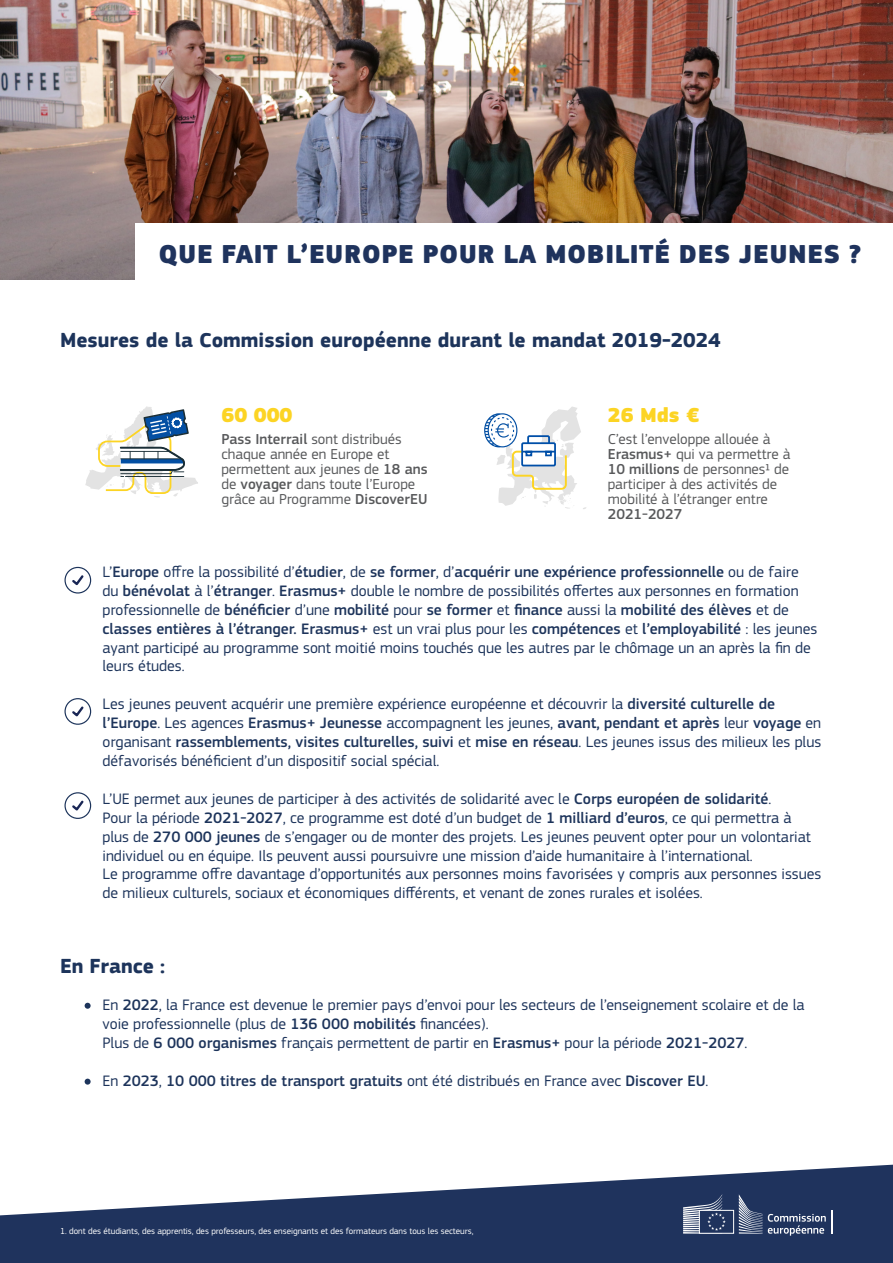
<style>
.page{position:relative;width:893px;height:1263px;background:#fff}
.page>*{position:absolute;margin:0;border:0;box-sizing:border-box;transform-origin:0 0}
.t1{font:900 27px "EC Square Sans Pro Extra";letter-spacing:.02em;color:#1f335d}
.t2{font:700 21px "EC Square Sans Pro";color:#1d345b}
.t3{font:900 21px "EC Square Sans Pro Extra";color:#fcd424}
.t4{font:15.75px/18.9px "EC Square Sans Pro";color:#1d345b}
.t5{font:500 15.75px "EC Square Sans Pro";color:#1d345b}
.t6{font:15px/15px "EC Square Sans Pro";color:#58595b}
.t7{font:500 15px "EC Square Sans Pro";color:#58595b}
.t8{font:9px "EC Square Sans Pro";color:#fff}
.s1{font-weight:500}
.s2{font-weight:400}
</style>
<div class="page">
<svg style="left:0;top:1165px;width:893px;height:98px;fill:#1f335d"></svg>
<hr style="left:831px;top:1210px;width:2px;height:23px;background:#fff">
<svg style="left:683px;top:1194px;width:143px;height:42px;background:#465779"></svg>
<img style="left:0;top:0;width:893px;height:279px">
<div style="left:136px;top:223px;width:757px;height:91px;background:#fff"></div>
<div style="left:64px;top:567px;width:27px;height:26px;border:1px solid #1d345b;border-radius:50%"></div>
<svg style="left:72px;top:575px;width:12px;height:11px"></svg>
<div style="left:64px;top:698px;width:27px;height:27px;border:1px solid #1d345b;border-radius:50%"></div>
<svg style="left:72px;top:706px;width:12px;height:11px"></svg>
<div style="left:64px;top:792px;width:27px;height:27px;border:1px solid #1d345b;border-radius:50%"></div>
<svg style="left:72px;top:800px;width:12px;height:11px"></svg>
<svg style="left:85px;top:406px;width:113px;height:92px"></svg>
<svg style="left:484px;top:406px;width:102px;height:103px"></svg>
<svg style="left:85px;top:1003px;width:6px;height:6px"></svg>
<svg style="left:85px;top:1079px;width:6px;height:6px"></svg>
<h1 class="t1" style="left:158px;top:237px;width:705px">QUE FAIT L’EUROPE POUR LA MOBILITÉ DES JEUNES ?</h1>
<h2 class="t2" style="left:60px;top:328px;width:662px">Mesures de la Commission européenne durant le mandat 2019-2024</h2>
<h2 class="t3" style="left:221px;top:402px;width:73px">60 000</h2>
<p class="t6" style="left:221px;top:432px;width:208px"><span class="s1">Pass Interrail</span> sont distribués chaque année en Europe et permettent aux jeunes de <span class="s1">18 ans </span>de <span class="s1">voyager</span> dans toute l’Europe grâce au Programme <span class="s1">DiscoverEU</span></p>
<h2 class="t3" style="left:608px;top:402px;width:93px">26 Mds €</h2>
<p class="t6" style="left:608px;top:432px;width:184px">C’est l’enveloppe allouée à<br><span class="s1">Erasmus+</span> qui va permettre à<br><span class="s1">10 millions</span> de personnes1 de participer à des activités de mobilité à l’étranger entre</p>
<p class="t7" style="left:608px;top:506px;width:76px">2021-2027</p>
<p class="t4" style="left:103px;top:562px;width:716px">L’<span class="s1">Europe</span> offre la possibilité d’<span class="s1">étudier</span>, de <span class="s1">se former</span>, d’<span class="s1">acquérir une expérience professionnelle</span> ou de faire du <span class="s1">bénévolat</span> à l’<span class="s1">étranger</span>. <span class="s1">Erasmus+</span> double le nombre de possibilités offertes aux personnes en formation professionnelle de <span class="s1">bénéficier</span> d’une <span class="s1">mobilité</span> pour <span class="s1">se former</span> et <span class="s1">finance</span> aussi la <span class="s1">mobilité des élèves</span> et de <span class="s1">classes entières à l’étranger. Erasmus+</span> est un vrai plus pour les <span class="s1">compétences</span> et <span class="s1">l’employabilité</span> : les jeunes ayant participé au programme sont moitié moins touchés que les autres par le chômage un an après la fin de leurs études.</p>
<p class="t4" style="left:103px;top:695px;width:720px">Les jeunes peuvent acquérir une première expérience européenne et découvrir la <span class="s1">diversité culturelle de l’Europe</span>. Les agences <span class="s1">Erasmus+ Jeunesse</span> accompagnent les jeunes, <span class="s1">avant, pendant et après</span> leur <span class="s1">voyage</span> en organisant <span class="s1">rassemblements, visites culturelles, suivi</span> et <span class="s1">mise en réseau</span>. Les jeunes issus des milieux les plus défavorisés bénéficient d’un dispositif social spécial.</p>
<p class="t4" style="left:103px;top:789px;width:720px">L’UE permet aux jeunes de participer à des activités de solidarité avec le <span class="s1">Corps européen de solidarité</span>.<br>Pour la période <span class="s1">2021-2027</span>, ce programme est doté d’un budget de <span class="s1">1 milliard d’euros</span>, ce qui permettra à plus de <span class="s1">270 000 jeunes</span> de s’engager ou de monter des projets. Les jeunes peuvent opter pour un volontariat individuel ou en équipe. Ils peuvent aussi poursuivre une mission d’aide humanitaire à l’international.<br>Le programme offre davantage d’opportunités aux personnes moins favorisées y compris aux personnes issues de milieux culturels, sociaux et économiques différents, et venant de zones rurales et isolées.</p>
<h2 class="t2" style="left:60px;top:953px;width:107px">En France :</h2>
<p class="t4" style="left:103px;top:996px;width:704px">En <span class="s1">2022</span>, la France est devenue le premier pays d’envoi pour les secteurs de l’enseignement scolaire et de la voie professionnelle (plus de <span class="s1">136 000 mobilités</span> financées).<br>Plus de <span class="s1">6 000 organismes</span> français permettent de partir en <span class="s1">Erasmus+</span> pour la période <span class="s1">2021-2027</span>.</p>
<p class="t5" style="left:103px;top:1071px;width:607px"><span class="s2">En</span> 2023<span class="s2">,</span> 10 000 titres de transport gratuits <span class="s2">ont été distribués en France avec</span> Discover EU<span class="s2">.</span></p>
<p class="t8" style="left:60px;top:1226px;width:415px">1. dont des étudiants, des apprentis, des professeurs, des enseignants et des formateurs dans tous les secteurs,</p>
</div>
